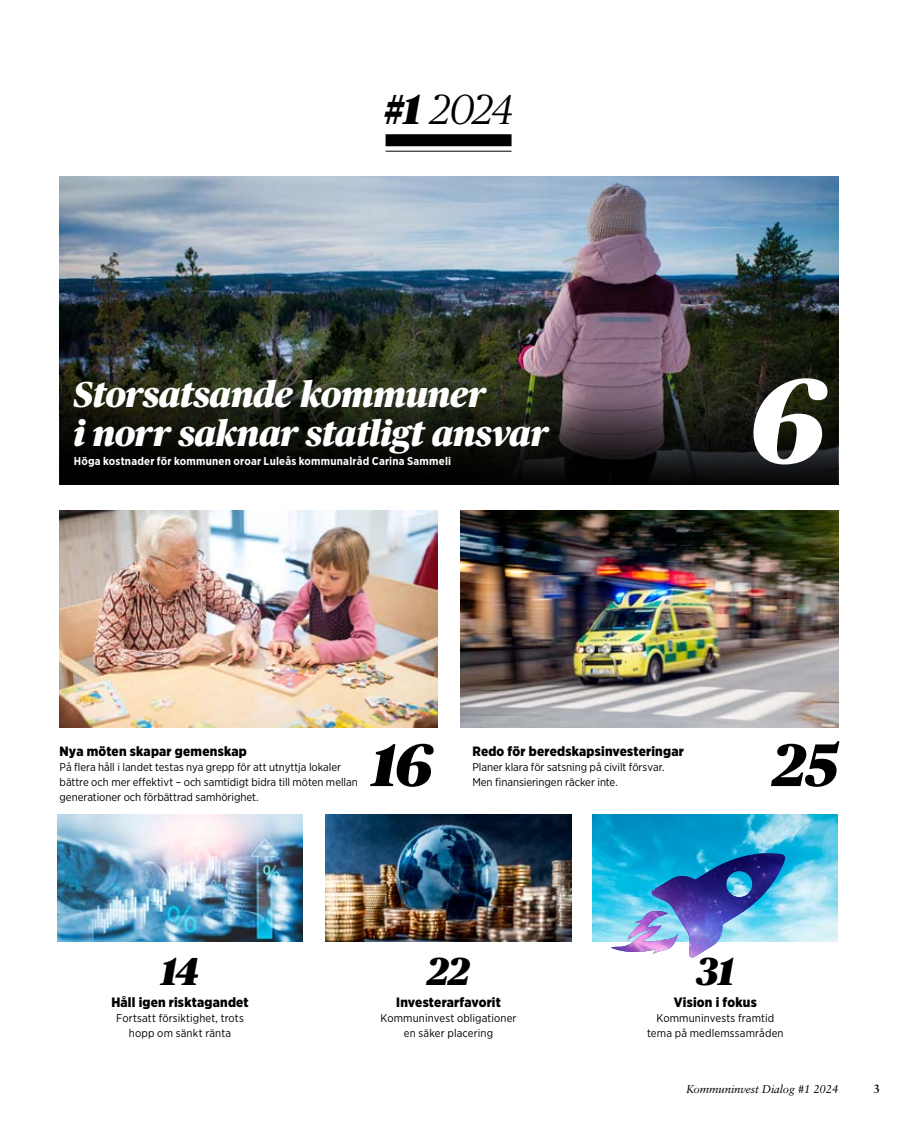
<style>
.page{position:relative;width:915px;height:1127px;background:#fff}
.page>*{position:absolute;margin:0;border:0;box-sizing:border-box;transform-origin:0 0}
.t1{font:italic 900 120px "Publico Headline";color:#fff}
.t2{font:italic 900 60px "Publico Headline";color:#000}
.t3{font:italic 300 42px "Publico Headline";color:#000}
.t4{font:italic 900 39px "Publico Headline";color:#000}
.t5{font:italic 900 36px/39px "Publico Headline";letter-spacing:-.005em;color:#fff}
.t6{font:900 13.5px "Gotham Narrow";letter-spacing:.015em;color:#000}
.t7{font:700 12px "Sabon LT Std";color:#000}
.t8{font:italic 11.4px "Sabon LT Std";letter-spacing:-.01em;color:#000}
.t9{font:11.25px/15px "Gotham Narrow";color:#000;text-align:center}
.t10{font:700 11.25px "Gotham Narrow";letter-spacing:.02em;color:#fff}
.s1{font-weight:900}
</style>
<div class="page">
<img style="left:326px;top:814px;width:245px;height:127px">
<img style="left:58px;top:814px;width:245px;height:127px">
<img style="left:460px;top:510px;width:378px;height:217px">
<img style="left:60px;top:176px;width:778px;height:127px">
<div style="left:385px;top:134px;width:126px;height:12px;background:#000"></div>
<hr style="left:385px;top:151px;width:126px;height:1px;background:#000">
<img style="left:60px;top:510px;width:377px;height:217px">
<svg style="left:60px;top:303px;width:778px;height:182px;background:#272721"></svg>
<img style="left:592px;top:814px;width:245px;height:128px">
<img style="left:610px;top:853px;width:175px;height:105px">
<h3 class="t3" style="left:384px;top:81px;width:130px"><span class="s1">#1</span> 2024</h3>
<h3 class="t5" style="left:74px;top:373px;width:476px">Storsatsande kommuner<br>i norr saknar statligt ansvar</h3>
<p class="t10" style="left:74px;top:454px;width:379px">Höga kostnader för kommunen oroar Luleås kommunalråd Carina Sammeli</p>
<h1 class="t1" style="left:750px;top:333px;width:76px">6</h1>
<p class="t6" style="left:60px;top:742px;width:189px">Nya möten skapar gemenskap</p>
<p class="t9" style="left:60px;top:759px;width:299px;text-align:left">På flera håll i landet testas nya grepp för att utnyttja lokaler bättre och mer effektivt – och samtidigt bidra till möten mellan generationer och förbättrad samhörighet.</p>
<h2 class="t2" style="left:371px;top:721px;width:62px">16</h2>
<p class="t6" style="left:472px;top:742px;width:213px">Redo för beredskapsinvesteringar</p>
<p class="t9" style="left:472px;top:759px;width:193px;text-align:left">Planer klara för satsning på civilt försvar.<br>Men finansieringen räcker inte.</p>
<h2 class="t2" style="left:772px;top:721px;width:67px">25</h2>
<h3 class="t4" style="left:161px;top:942px;width:39px">14</h3>
<p class="t6" style="left:111px;top:994px;width:139px">Håll igen risktagandet</p>
<p class="t9" style="left:116px;top:1011px;width:129px">Fortsatt försiktighet, trots hopp om sänkt ränta</p>
<h3 class="t4" style="left:427px;top:942px;width:44px">22</h3>
<p class="t6" style="left:396px;top:994px;width:106px">Investerarfavorit</p>
<p class="t9" style="left:380px;top:1011px;width:137px">Kommuninvest obligationer en säker placering</p>
<h3 class="t4" style="left:696px;top:942px;width:39px">31</h3>
<p class="t6" style="left:673px;top:994px;width:84px">Vision i fokus</p>
<p class="t9" style="left:647px;top:1011px;width:138px">Kommuninvests framtid tema på medlemssamråden</p>
<p class="t8" style="left:686px;top:1082px;width:153px">Kommuninvest Dialog #1 2024</p>
<p class="t7" style="left:873px;top:1081px;width:8px">3</p>
</div>
